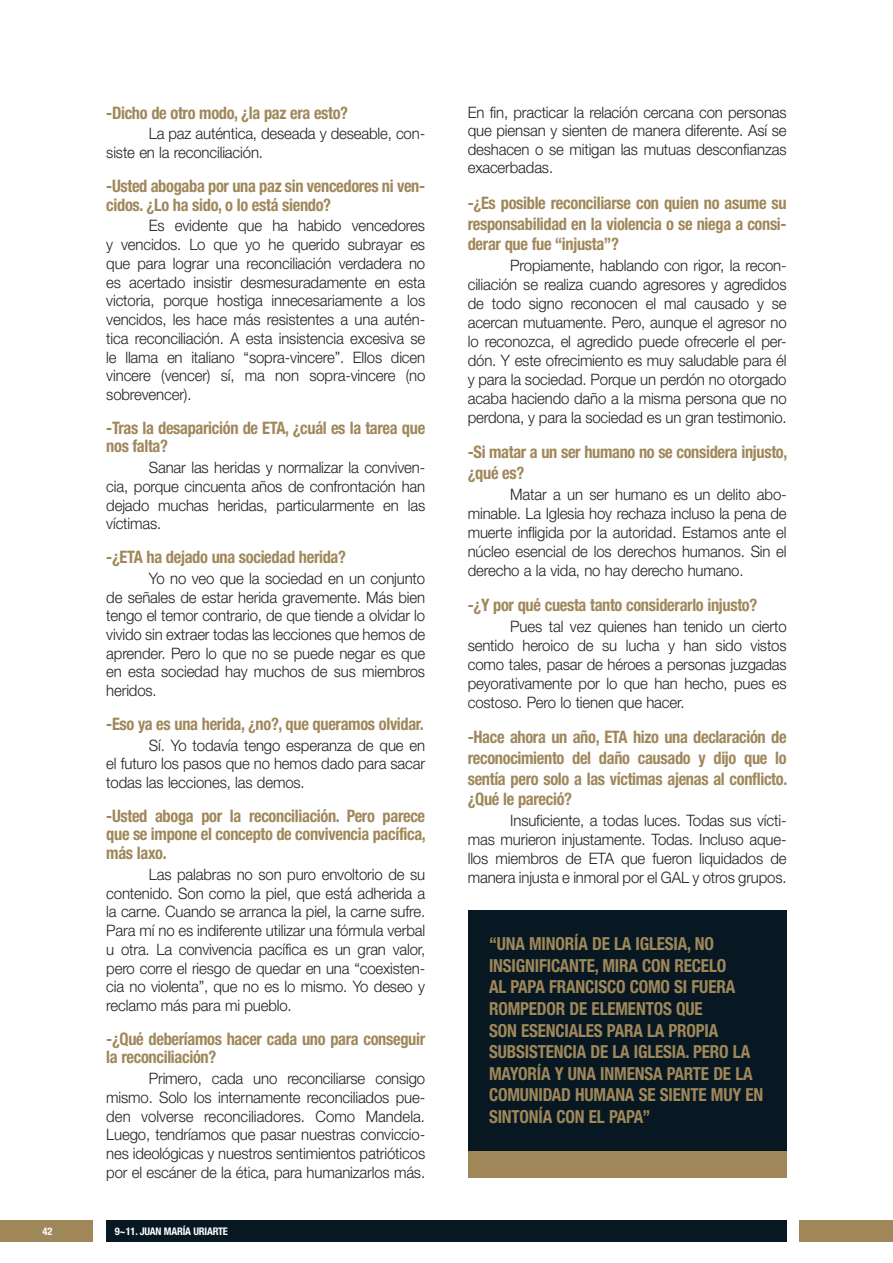
<style>
.page{position:relative;width:893px;height:1263px;background:#fff}
.page>*{position:absolute;margin:0;border:0;box-sizing:border-box;transform-origin:0 0}
.t1{font:700 condensed 18px/21.6px "Helvetica Neue LT Std";letter-spacing:-.01em;color:#9f875a;scale:.95 1}
.t2{font:700 condensed 17.25px/20.7px "Helvetica Neue LT Std";letter-spacing:-.02em;color:#9f875a;scale:.95 1}
.t3{font:300 15.75px/18.8px "Helvetica Neue LT Std";letter-spacing:-.01em;color:#231f20;text-align:justify;scale:.95 1}
.t4{font:700 condensed 10.5px "Helvetica Neue LT Std";letter-spacing:-.02em;color:#fff}
</style>
<div class="page">
<div style="left:0;top:1220px;width:93px;height:22px;background:#9f875a"></div>
<div style="left:799px;top:1220px;width:94px;height:22px;background:#9f875a"></div>
<div style="left:106px;top:1220px;width:681px;height:22px;background:#071822"></div>
<div style="left:468px;top:1124px;width:319px;height:54px;background:#9f875a"></div>
<div style="left:468px;top:910px;width:319px;height:240px;background:#071822"></div>
<p class="t2" style="left:106px;top:102px;width:256px">-Dicho de otro modo, ¿la paz era esto?</p>
<p class="t3" style="left:106px;top:124px;width:337px;text-indent:43px">La paz auténtica, deseada y deseable, con&shy;siste en la reconciliación.</p>
<p class="t2" style="left:106px;top:176px;width:337px;line-height:18.8px">-Usted abogaba por una paz sin vencedores ni ven&shy;cidos. ¿Lo ha sido, o lo está siendo?</p>
<p class="t3" style="left:106px;top:216px;width:337px;text-indent:43px">Es evidente que ha habido vencedores y vencidos. Lo que yo he querido subrayar es que para lograr una reconciliación verdadera no es acertado insistir desmesuradamente en esta victoria, porque hostiga innecesariamente a los vencidos, les hace más resistentes a una autén&shy;tica reconciliación. A esta insistencia excesiva se le llama en italiano “sopra-vincere”. Ellos dicen vincere (vencer) sí, ma non sopra-vincere (no sobrevencer).</p>
<p class="t2" style="left:106px;top:418px;width:337px;line-height:18.8px">-Tras la desaparición de ETA, ¿cuál es la tarea que nos falta?</p>
<p class="t3" style="left:106px;top:458px;width:337px;text-indent:43px">Sanar las heridas y normalizar la conviven&shy;cia, porque cincuenta años de confrontación han dejado muchas heridas, particularmente en las víctimas.</p>
<p class="t2" style="left:106px;top:546px;width:254px">-¿ETA ha dejado una sociedad herida?</p>
<p class="t3" style="left:106px;top:568px;width:337px;text-indent:43px">Yo no veo que la sociedad en un conjunto de señales de estar herida gravemente. Más bien tengo el temor contrario, de que tiende a olvidar lo vivido sin extraer todas las lecciones que hemos de aprender. Pero lo que no se puede negar es que en esta sociedad hay muchos de sus miembros heridos.</p>
<p class="t2" style="left:106px;top:713px;width:336px">-Eso ya es una herida, ¿no?, que queramos olvidar.</p>
<p class="t3" style="left:106px;top:735px;width:337px;text-indent:43px">Sí. Yo todavía tengo esperanza de que en el futuro los pasos que no hemos dado para sacar todas las lecciones, las demos.</p>
<p class="t2" style="left:106px;top:806px;width:338px;line-height:18.8px;text-align:justify">-Usted aboga por la reconciliación. Pero parece que se impone el concepto de convivencia pacífica, más laxo.</p>
<p class="t3" style="left:106px;top:865px;width:337px;text-indent:43px">Las palabras no son puro envoltorio de su contenido. Son como la piel, que está adherida a la carne. Cuando se arranca la piel, la carne sufre.<br>Para mí no es indiferente utilizar una fórmula verbal u otra. La convivencia pacífica es un gran valor, pero corre el riesgo de quedar en una “coexisten&shy;cia no violenta”, que no es lo mismo. Yo deseo y reclamo más para mi pueblo.</p>
<p class="t2" style="left:106px;top:1029px;width:337px;line-height:18.8px">-¿Qué deberíamos hacer cada uno para conseguir la reconciliación?</p>
<p class="t3" style="left:106px;top:1069px;width:337px;text-indent:43px">Primero, cada uno reconciliarse consigo mismo. Solo los internamente reconciliados pue&shy;den volverse reconciliadores. Como Mandela.<br>Luego, tendríamos que pasar nuestras conviccio&shy;nes ideológicas y nuestros sentimientos patrióticos por el escáner de la ética, para humanizarlos más.</p>
<p class="t4" style="left:43px;top:1225px;width:11px">42</p>
<p class="t4" style="left:115px;top:1225px;width:115px">9~11. JUAN MARÍA URIARTE</p>
<p class="t3" style="left:468px;top:102px;width:337px">En fin, practicar la relación cercana con personas que piensan y sienten de manera diferente. Así se deshacen o se mitigan las mutuas desconfianzas exacerbadas.</p>
<p class="t2" style="left:468px;top:192px;width:337px;text-align:justify">-¿Es posible reconciliarse con quien no asume su responsabilidad en la violencia o se niega a consi&shy;derar que fue “injusta”?</p>
<p class="t3" style="left:468px;top:256px;width:337px;text-indent:43px">Propiamente, hablando con rigor, la recon&shy;ciliación se realiza cuando agresores y agredidos de todo signo reconocen el mal causado y se acercan mutuamente. Pero, aunque el agresor no lo reconozca, el agredido puede ofrecerle el per&shy;dón. Y este ofrecimiento es muy saludable para él y para la sociedad. Porque un perdón no otorgado acaba haciendo daño a la misma persona que no perdona, y para la sociedad es un gran testimonio.</p>
<p class="t2" style="left:468px;top:441px;width:338px">-Si matar a un ser humano no se considera injusto, ¿qué es?</p>
<p class="t3" style="left:468px;top:484px;width:337px;text-indent:43px">Matar a un ser humano es un delito abo&shy;minable. La Iglesia hoy rechaza incluso la pena de muerte infligida por la autoridad. Estamos ante el núcleo esencial de los derechos humanos. Sin el derecho a la vida, no hay derecho humano.</p>
<p class="t2" style="left:468px;top:594px;width:306px">-¿Y por qué cuesta tanto considerarlo injusto?</p>
<p class="t3" style="left:468px;top:617px;width:337px;text-indent:43px">Pues tal vez quienes han tenido un cierto sentido heroico de su lucha y han sido vistos como tales, pasar de héroes a personas juzgadas peyorativamente por lo que han hecho, pues es costoso. Pero lo tienen que hacer.</p>
<p class="t2" style="left:468px;top:727px;width:338px;text-align:justify">-Hace ahora un año, ETA hizo una declaración de reconocimiento del daño causado y dijo que lo sentía pero solo a las víctimas ajenas al conflicto. ¿Qué le pareció?</p>
<p class="t3" style="left:468px;top:811px;width:337px;text-indent:43px">Insuficiente, a todas luces. Todas sus vícti&shy;mas murieron injustamente. Todas. Incluso aque&shy;llos miembros de ETA que fueron liquidados de manera injusta e inmoral por el GAL y otros grupos.</p>
<p class="t1" style="left:489px;top:933px;width:290px">“UNA MINORÍA DE LA IGLESIA, NO<br>INSIGNIFICANTE, MIRA CON RECELO<br>AL PAPA FRANCISCO COMO SI FUERA<br>ROMPEDOR DE ELEMENTOS QUE<br>SON ESENCIALES PARA LA PROPIA<br>SUBSISTENCIA DE LA IGLESIA. PERO LA<br>MAYORÍA Y UNA INMENSA PARTE DE LA<br>COMUNIDAD HUMANA SE SIENTE MUY EN<br>SINTONÍA CON EL PAPA”</p>
</div>
